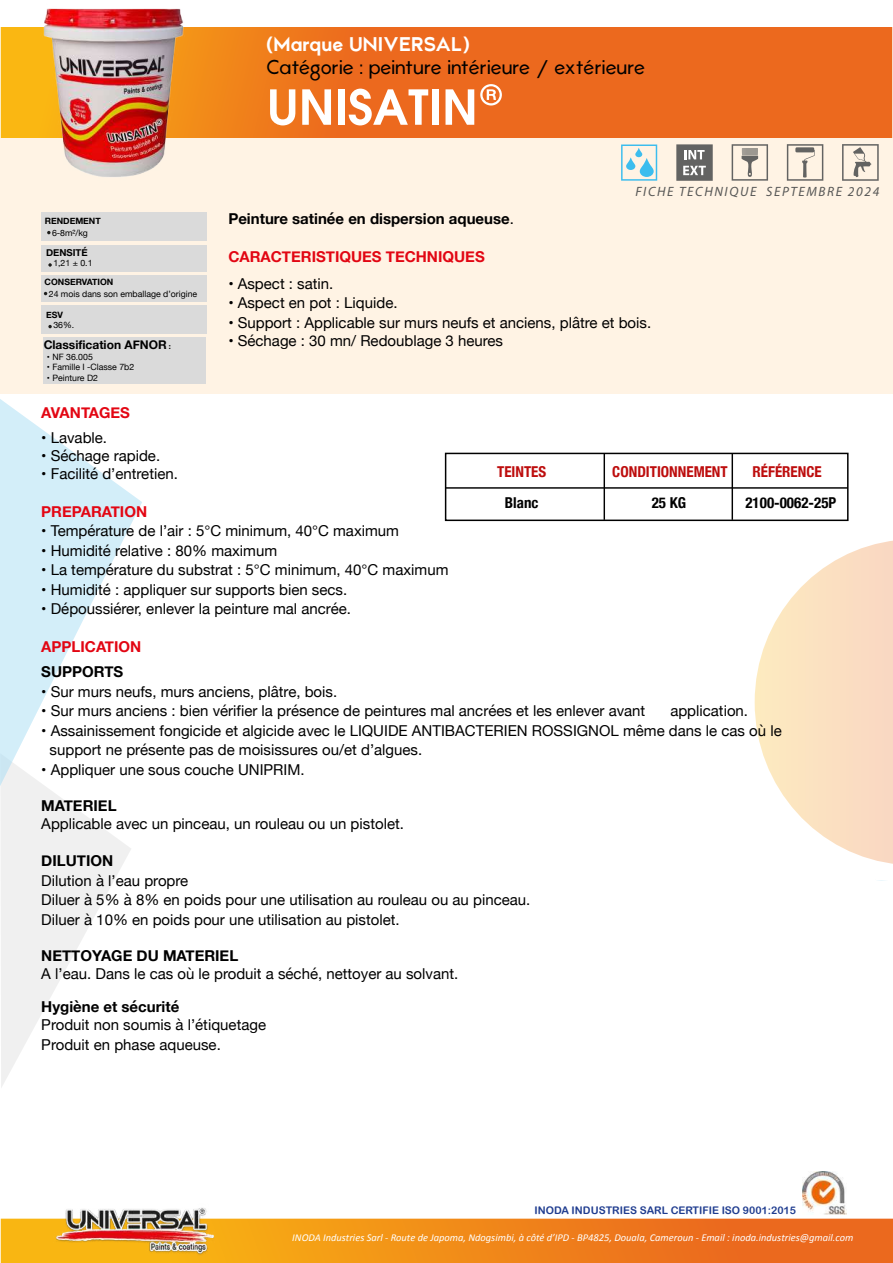
<style>
.page{position:relative;width:893px;height:1263px;background:#fff}
.page>*{position:absolute;margin:0;border:0;box-sizing:border-box;transform-origin:0 0}
.t1{font:53.25px "Av Garde Demi";color:#fff}
.t2{font:19.5px "Atami";letter-spacing:-.01em;color:#000}
.t3{font:700 19.5px "Atami";color:#fff}
.t4{font:15px/19.5px "Helvetica Neue";color:#000}
.t5{font:700 15px "Helvetica Neue";color:#000}
.t6{font:700 15px "Helvetica Neue";color:#e20613}
.t7{font:700 condensed 15px "Helvetica Neue";color:#bd0d0d}
.t8{font:700 condensed 15px "Helvetica Neue";color:#000}
.t9{font:700 15px "Helvetica Neue";color:#e30613}
.t10{font:italic 13.5px "Myriad Pro";letter-spacing:.12em;color:#575756}
.t11{font:700 12px "Helvetica Neue";color:#000}
.t12{font:italic 10.5px "Calibri";color:#fff}
.t13{font:10.5px "Arial Rounded MT Bold";color:#1f3c8f}
.t14{font:700 9.6px "Helvetica Neue";color:#000}
.t15{font:8.7px "Helvetica Neue";color:#000}
.t16{font:700 8.7px "Helvetica Neue";color:#000}
.s1{font-size:7.5px}
.s2{font-weight:400}
</style>
<div class="page">
<svg style="left:1px;top:27px;width:891px;height:111px;background:#ed701c"></svg>
<div style="left:1px;top:138px;width:892px;height:256px;background:#fff3e4"></div>
<svg style="left:1px;top:1218px;width:892px;height:45px;background:#f0871c"></svg>
<img style="left:41px;top:1208px;width:186px;height:50px">
<svg style="left:755px;top:540px;width:138px;height:324px"></svg>
<img style="left:34px;top:8px;width:163px;height:169px">
<svg style="left:1px;top:788px;width:130px;height:299px"></svg>
<svg style="left:0;top:399px;width:142px;height:389px"></svg>
<div style="left:445px;top:453px;width:404px;height:68px;border:2px solid #000"></div>
<hr style="left:604px;top:453px;width:1px;height:67px;background:#000">
<hr style="left:732px;top:453px;width:1px;height:67px;background:#000">
<hr style="left:446px;top:487px;width:402px;height:2px;background:#000">
<svg style="left:621px;top:145px;width:36px;height:36px"></svg>
<svg style="left:676px;top:144px;width:37px;height:37px"></svg>
<svg style="left:842px;top:144px;width:37px;height:37px"></svg>
<svg style="left:787px;top:144px;width:36px;height:37px"></svg>
<svg style="left:732px;top:144px;width:36px;height:37px"></svg>
<img style="left:802px;top:1171px;width:44px;height:43px">
<div style="left:41px;top:213px;width:166px;height:28px;background:#dadada"></div>
<svg style="left:47px;top:231px;width:4px;height:3px"></svg>
<div style="left:41px;top:245px;width:166px;height:26px;background:#dadada"></div>
<svg style="left:48px;top:263px;width:4px;height:4px"></svg>
<div style="left:41px;top:275px;width:166px;height:27px;background:#dadada"></div>
<div style="left:41px;top:305px;width:166px;height:28px;background:#dadada"></div>
<svg style="left:48px;top:325px;width:4px;height:3px"></svg>
<div style="left:43px;top:337px;width:163px;height:47px;background:#dadada"></div>
<h2 class="t3" style="left:266px;top:32px;width:205px">(Marque UNIVERSAL)</h2>
<h2 class="t2" style="left:266px;top:55px;width:381px">Catégorie : peinture intérieure / extérieure</h2>
<h1 class="t1" style="left:267px;top:75px;width:239px">UNISATIN®</h1>
<p class="t16" style="left:45px;top:214px;width:58px">RENDEMENT</p>
<p class="t15" style="left:52px;top:227px;width:37px">6-8m²/kg</p>
<p class="t14" style="left:46px;top:245px;width:43px">DENSITÉ</p>
<p class="t15" style="left:53px;top:257px;width:41px">1,21 ± 0.1</p>
<p class="t16" style="left:45px;top:275px;width:70px">CONSERVATION</p>
<p class="t15" style="left:49px;top:287px;width:150px">24 mois dans son emballage d’origine</p>
<p class="t16" style="left:46px;top:308px;width:18px">ESV</p>
<p class="t15" style="left:53px;top:319px;width:22px">36%.</p>
<p class="t11" style="left:44px;top:335px;width:129px">Classification AFNOR <span class="s1">:</span></p>
<p class="t15" style="left:47px;top:350px;width:47px">• NF 36.005</p>
<p class="t15" style="left:47px;top:361px;width:89px">• Famille I -Classe 7b2</p>
<p class="t15" style="left:47px;top:371px;width:53px">• Peinture D2</p>
<p class="t10" style="left:635px;top:183px;width:246px">FICHE TECHNIQUE SEPTEMBRE 2024</p>
<p class="t5" style="left:228px;top:207px;width:287px">Peinture satinée en dispersion aqueuse<span class="s2">.</span></p>
<p class="t6" style="left:228px;top:245px;width:258px">CARACTERISTIQUES TECHNIQUES</p>
<p class="t4" style="left:228px;top:275px;width:106px">• Aspect : satin.</p>
<p class="t4" style="left:228px;top:294px;width:171px">• Aspect en pot : Liquide.</p>
<p class="t4" style="left:228px;top:314px;width:424px">• Support : Applicable sur murs neufs et anciens, plâtre et bois.</p>
<p class="t4" style="left:228px;top:332px;width:276px">• Séchage : 30 mn/ Redoublage 3 heures</p>
<p class="t9" style="left:41px;top:401px;width:90px">AVANTAGES</p>
<p class="t4" style="left:41px;top:429px;width:67px">• Lavable.</p>
<p class="t4" style="left:41px;top:447px;width:120px">• Séchage rapide.</p>
<p class="t4" style="left:41px;top:465px;width:138px">• Facilité d’entretien.</p>
<p class="t9" style="left:41px;top:500px;width:107px">PREPARATION</p>
<p class="t4" style="left:41px;top:522px;width:359px">• Température de l’air : 5°C minimum, 40°C maximum</p>
<p class="t4" style="left:41px;top:542px;width:237px">• Humidité relative : 80% maximum</p>
<p class="t4" style="left:41px;top:561px;width:409px">• La température du substrat : 5°C minimum, 40°C maximum</p>
<p class="t4" style="left:41px;top:581px;width:307px">• Humidité : appliquer sur supports bien secs.</p>
<p class="t4" style="left:41px;top:600px;width:311px">• Dépoussiérer, enlever la peinture mal ancrée.</p>
<p class="t6" style="left:41px;top:635px;width:101px">APPLICATION</p>
<p class="t5" style="left:41px;top:660px;width:83px">SUPPORTS</p>
<p class="t4" style="left:41px;top:683px;width:297px">• Sur murs neufs, murs anciens, plâtre, bois.</p>
<p class="t4" style="left:41px;top:702px;width:605px">• Sur murs anciens : bien vérifier la présence de peintures mal ancrées et les enlever avant</p>
<p class="t4" style="left:670px;top:702px;width:79px">application.</p>
<p class="t4" style="left:50px;top:722px;width:734px;text-indent:-8px">• Assainissement fongicide et algicide avec le LIQUIDE ANTIBACTERIEN ROSSIGNOL même dans le cas où le support ne présente pas de moisissures ou/et d’algues.</p>
<p class="t4" style="left:41px;top:761px;width:265px">• Appliquer une sous couche UNIPRIM.</p>
<p class="t5" style="left:41px;top:794px;width:77px">MATERIEL</p>
<p class="t4" style="left:41px;top:815px;width:364px">Applicable avec un pinceau, un rouleau ou un pistolet.</p>
<p class="t5" style="left:41px;top:849px;width:73px">DILUTION</p>
<p class="t4" style="left:41px;top:872px;width:491px">Dilution à l’eau propre<br>Diluer à 5% à 8% en poids pour une utilisation au rouleau ou au pinceau.<br>Diluer à 10% en poids pour une utilisation au pistolet.</p>
<p class="t5" style="left:41px;top:944px;width:198px">NETTOYAGE DU MATERIEL</p>
<p class="t4" style="left:41px;top:965px;width:419px">A l’eau. Dans le cas où le produit a séché, nettoyer au solvant.</p>
<p class="t5" style="left:41px;top:995px;width:140px">Hygiène et sécurité</p>
<p class="t4" style="left:41px;top:1016px;width:226px">Produit non soumis à l’étiquetage<br>Produit en phase aqueuse.</p>
<p class="t7" style="left:497px;top:459px;width:51px">TEINTES</p>
<p class="t7" style="left:612px;top:459px;width:117px">CONDITIONNEMENT</p>
<p class="t7" style="left:752px;top:459px;width:71px">RÉFÉRENCE</p>
<p class="t8" style="left:505px;top:490px;width:35px">Blanc</p>
<p class="t8" style="left:652px;top:490px;width:36px">25 KG</p>
<p class="t8" style="left:745px;top:490px;width:92px">2100-0062-25P</p>
<p class="t13" style="left:534px;top:1204px;width:263px">INODA INDUSTRIES SARL CERTIFIE ISO 9001:2015</p>
<p class="t12" style="left:292px;top:1231px;width:563px">INODA Industries Sarl - Route de Japoma, Ndogsimbi, à côté d’IPD - BP4825, Douala, Cameroun - Email : inoda.industries@gmail.com</p>
</div>
